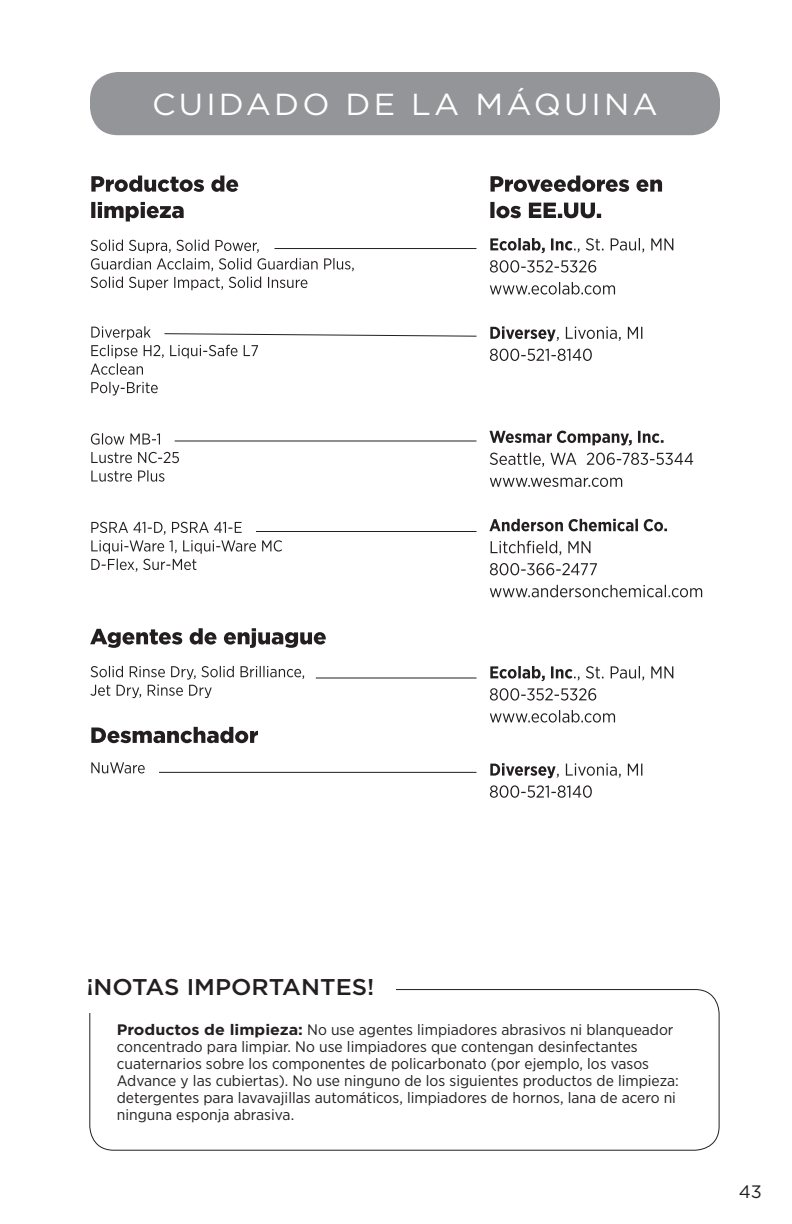
<style>
.page{position:relative;width:792px;height:1224px;background:#fff}
.page>*{position:absolute;margin:0;border:0;box-sizing:border-box;transform-origin:0 0}
.Spanish_Header_copy{font:30.4px "Gotham";letter-spacing:.1em;color:#fff;scale:1.05 1}
.t1{font:500 22.8px "Gotham";color:#231f20;scale:1.05 1}
.t2{font:18px "Gotham";color:#231f20}
.Spanish_Warning_copy{font:15.2px/17px "Gotham Narrow";color:#231f20;scale:1.05 1}
.s1{font-family:"Gotham";font-weight:700}
</style>
<div class="page">
<div style="left:90px;top:72px;width:630px;height:63px;background:#939598;border-radius:28px"></div>
<div style="left:89px;top:989px;width:631px;height:162px;border:1px solid #231f20;border-radius:24px"></div>
<div style="left:86px;top:976px;width:310px;height:37px;background:#fff"></div>
<hr style="left:274px;top:248px;width:203px;height:1px;background:#231f20">
<hr style="left:256px;top:531px;width:221px;height:1px;background:#231f20">
<hr style="left:175px;top:441px;width:302px;height:1px;background:#231f20">
<hr style="left:316px;top:678px;width:161px;height:1px;background:#231f20">
<hr style="left:159px;top:772px;width:318px;height:1px;background:#231f20">
<svg style="left:91px;top:762px;width:54px;height:11px"></svg>
<svg style="left:91px;top:727px;width:167px;height:16px"></svg>
<svg style="left:90px;top:666px;width:214px;height:32px"></svg>
<svg style="left:90px;top:628px;width:236px;height:20px"></svg>
<svg style="left:91px;top:522px;width:191px;height:50px"></svg>
<svg style="left:91px;top:470px;width:73px;height:12px"></svg>
<svg style="left:91px;top:452px;width:88px;height:11px"></svg>
<svg style="left:91px;top:433px;width:69px;height:12px"></svg>
<svg style="left:91px;top:382px;width:67px;height:14px"></svg>
<svg style="left:91px;top:326px;width:386px;height:49px"></svg>
<svg style="left:91px;top:277px;width:216px;height:13px"></svg>
<svg style="left:91px;top:240px;width:263px;height:31px"></svg>
<svg style="left:91px;top:202px;width:93px;height:20px"></svg>
<svg style="left:91px;top:176px;width:147px;height:16px"></svg>
<svg style="left:490px;top:785px;width:102px;height:13px"></svg>
<svg style="left:490px;top:763px;width:152px;height:15px"></svg>
<svg style="left:490px;top:710px;width:125px;height:13px"></svg>
<svg style="left:490px;top:688px;width:106px;height:13px"></svg>
<svg style="left:490px;top:666px;width:183px;height:15px"></svg>
<svg style="left:490px;top:585px;width:212px;height:12px"></svg>
<svg style="left:490px;top:563px;width:107px;height:12px"></svg>
<svg style="left:491px;top:541px;width:99px;height:14px"></svg>
<svg style="left:489px;top:519px;width:178px;height:12px"></svg>
<svg style="left:490px;top:478px;width:132px;height:9px"></svg>
<svg style="left:490px;top:452px;width:203px;height:15px"></svg>
<svg style="left:490px;top:431px;width:174px;height:15px"></svg>
<svg style="left:490px;top:349px;width:102px;height:12px"></svg>
<svg style="left:490px;top:326px;width:152px;height:15px"></svg>
<svg style="left:490px;top:282px;width:125px;height:13px"></svg>
<svg style="left:490px;top:260px;width:106px;height:13px"></svg>
<svg style="left:490px;top:238px;width:183px;height:15px"></svg>
<svg style="left:490px;top:202px;width:111px;height:16px"></svg>
<svg style="left:490px;top:176px;width:172px;height:16px"></svg>
<p class="Spanish_Header_copy" style="left:152px;top:85px;width:483px">CUIDADO DE LA MÁQUINA</p>
<p class="t1" style="left:86px;top:972px;width:276px">¡NOTAS IMPORTANTES!</p>
<p class="Spanish_Warning_copy" style="left:117px;top:1021px;width:537px"><span class="s1">Productos de limpieza:</span> No use agentes limpiadores abrasivos ni blanqueador concentrado para limpiar. No use limpiadores que contengan desinfectantes cuaternarios sobre los componentes de policarbonato (por ejemplo, los vasos Advance y las cubiertas). No use ninguno de los siguientes productos de limpieza: detergentes para lavavajillas automáticos, limpiadores de hornos, lana de acero ni ninguna esponja abrasiva.</p>
<p class="t2" style="left:739px;top:1180px;width:25px">43</p>
</div>
